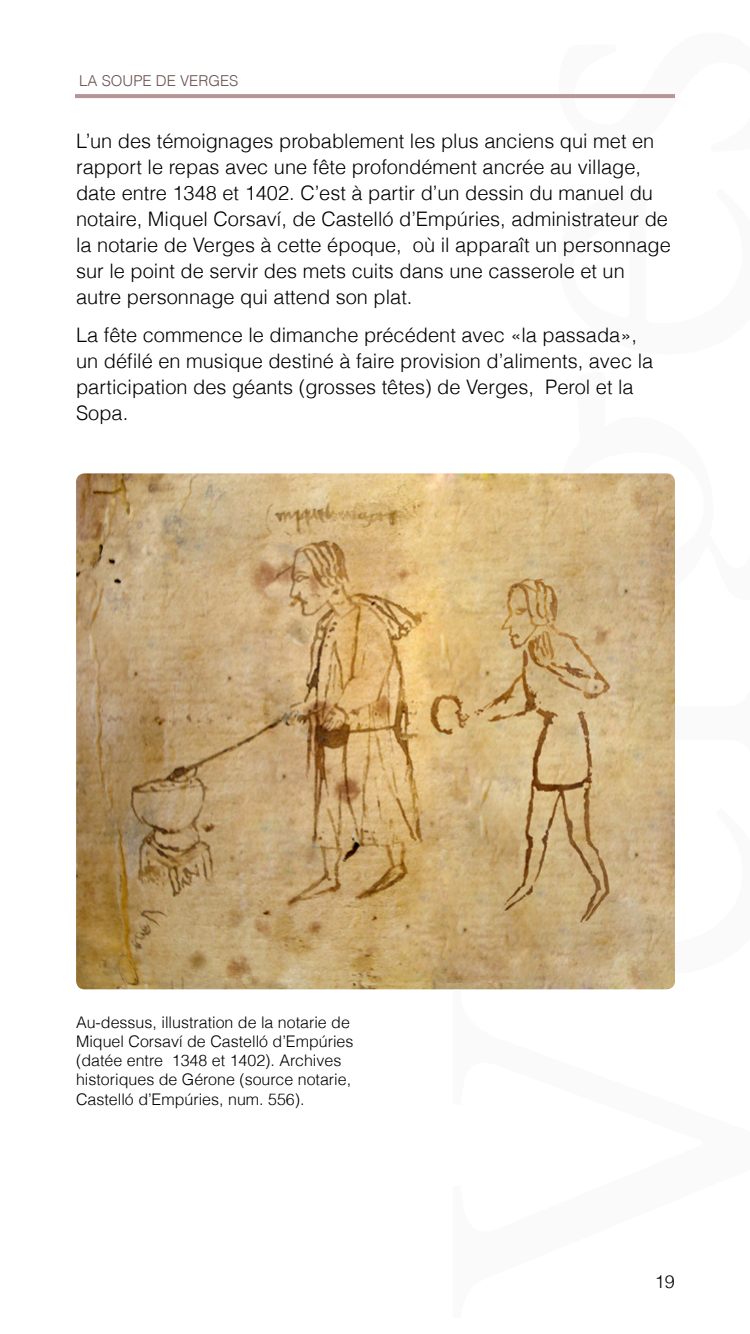
<style>
.page{position:relative;width:750px;height:1334px;background:#fff}
.page>*{position:absolute;margin:0;border:0;box-sizing:border-box;transform-origin:0 0}
.t1{font:300 20px/26px "Helvetica";color:#000}
.t2{font:300 18px "Helvetica";color:#000}
.t3{font:300 16px/19.2px "Helvetica";color:#000}
.t4{font:300 15px "Helvetica";color:#6b4f4f}
</style>
<div class="page">
<img style="left:76px;top:473px;width:599px;height:516px">
<hr style="left:75px;top:94px;width:600px;height:4px;background:#b89595">
<p class="t4" style="left:79px;top:68px;width:161px">LA SOUPE DE VERGES</p>
<p class="t1" style="left:76px;top:127px;width:596px">L’un des témoignages probablement les plus anciens qui met en rapport le repas avec une fête profondément ancrée au village, date entre 1348 et 1402. C’est à partir d’un dessin du manuel du notaire, Miquel Corsaví, de Castelló d’Empúries, administrateur de la notarie de Verges à cette époque, où il apparaît un personnage sur le point de servir des mets cuits dans une casserole et un autre personnage qui attend son plat.</p>
<p class="t1" style="left:76px;top:321px;width:579px">La fête commence le dimanche précédent avec «la passada», un défilé en musique destiné à faire provision d’aliments, avec la participation des géants (grosses têtes) de Verges, Perol et la Sopa.</p>
<p class="t3" style="left:76px;top:1012px;width:279px">Au-dessus, illustration de la notarie de Miquel Corsaví de Castelló d’Empúries (datée entre 1348 et 1402). Archives historiques de Gérone (source notarie, Castelló d’Empúries, num. 556).</p>
<p class="t2" style="left:655px;top:1268px;width:22px">19</p>
</div>
